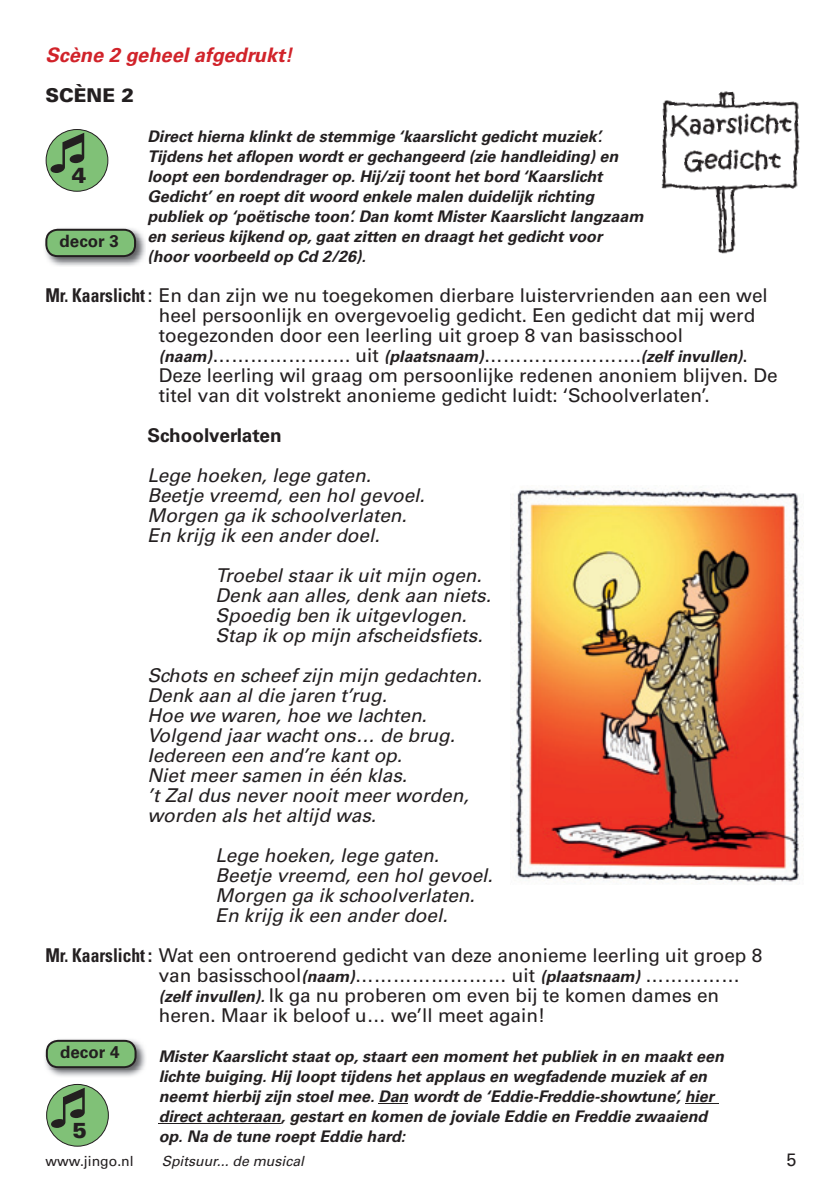
<style>
.page{position:relative;width:840px;height:1192px;background:#fff}
.page>*{position:absolute;margin:0;border:0;box-sizing:border-box;transform-origin:0 0}
.t1{font:900 21.8px "Univers LT Std";color:#231f20}
.t2{font:italic 700 20px "Univers LT Std";color:#d1232a}
.t3{font:19px/20px "Univers LT Std";color:#231f20}
.t4{font:italic 19px/20px "Univers LT Std";color:#231f20}
.t5{font:700 19px "Univers LT Std";color:#231f20}
.t6{font:900 19px "Univers LT Std";color:#231f20}
.t7{font:18px "Univers LT Std";color:#231f20}
.t8{font:700 17px "Univers LT Std";color:#231f20}
.t9{font:italic 700 16px/20px "Univers LT Std";color:#231f20}
.t10{font:italic 14px "Univers LT Std";color:#231f20}
.t11{font:14px "Univers LT Std";color:#231f20}
.s1{font-weight:700;font-stretch:condensed}
.s2{font-weight:400;font-style:normal;font-size:19px}
.s3{font-weight:700}
.s4{font-weight:700;font-style:italic;font-size:16px}
</style>
<div class="page">
<svg style="left:379px;top:1103px;width:29px;height:1px"></svg>
<hr style="left:685px;top:1103px;width:33px;height:1px;background:#231f20">
<hr style="left:159px;top:1123px;width:122px;height:1px;background:#231f20">
<img style="left:512px;top:488px;width:292px;height:396px">
<img style="left:47px;top:228px;width:99px;height:38px">
<svg style="left:45px;top:229px;width:91px;height:28px;background:#74a76d"></svg>
<div style="left:46px;top:130px;width:62px;height:61px;background:#80c177;border-radius:50%"></div>
<div style="left:46px;top:129px;width:62px;height:63px;border:1px solid #231f20;border-radius:50%"></div>
<svg style="left:51px;top:133px;width:33px;height:40px"></svg>
<img style="left:47px;top:1039px;width:98px;height:31px">
<img style="left:45px;top:1050px;width:101px;height:15px">
<img style="left:49px;top:1070px;width:93px;height:7px">
<svg style="left:46px;top:1040px;width:91px;height:28px;background:#73a66d"></svg>
<div style="left:47px;top:1084px;width:61px;height:62px;background:#80c177;border-radius:50%"></div>
<div style="left:46px;top:1084px;width:63px;height:63px;border:1px solid #231f20;border-radius:50%"></div>
<svg style="left:51px;top:1088px;width:34px;height:40px"></svg>
<img style="left:661px;top:91px;width:139px;height:163px">
<p class="t2" style="left:45px;top:47px;width:249px">Scène 2 geheel afgedrukt!</p>
<p class="t6" style="left:45px;top:88px;width:90px">SCÈNE 2</p>
<p class="t9" style="left:147px;top:127px;width:498px">Direct hierna klinkt de stemmige ‘kaarslicht gedicht muziek’.<br>Tijdens het aflopen wordt er gechangeerd (zie handleiding) en loopt een bordendrager op. Hij/zij toont het bord ‘Kaarslicht Gedicht’ en roept dit woord enkele malen duidelijk richting publiek op ‘poëtische toon’. Dan komt Mister Kaarslicht langzaam en serieus kijkend op, gaat zitten en draagt het gedicht voor (hoor voorbeeld op Cd 2/26).</p>
<p class="t3" style="left:159px;top:286px;width:611px;text-indent:-113px"><span class="s1">Mr. Kaarslicht</span> : En dan zijn we nu toegekomen dierbare luistervrienden aan een wel heel persoonlijk en overgevoelig gedicht. Een gedicht dat mij werd toegezonden door een leerling uit groep 8 van basisschool</p>
<p class="t9" style="left:159px;top:347px;width:591px">(naam)<span class="s2">…………………. uit</span> (plaatsnaam)<span class="s2">…………………….</span>(zelf invullen)<span class="s2">.</span></p>
<p class="t3" style="left:159px;top:366px;width:621px">Deze leerling wil graag om persoonlijke redenen anoniem blijven. De titel van dit volstrekt anonieme gedicht luidt: ‘Schoolverlaten’.</p>
<p class="t5" style="left:147px;top:428px;width:136px">Schoolverlaten</p>
<p class="t4" style="left:147px;top:466px;width:279px">Lege hoeken, lege gaten.<br>Beetje vreemd, een hol gevoel.<br>Morgen ga ik schoolverlaten.<br>En krijg ik een ander doel.</p>
<p class="t4" style="left:215px;top:566px;width:277px">Troebel staar ik uit mijn ogen.<br>Denk aan alles, denk aan niets.<br>Spoedig ben ik uitgevlogen.<br>Stap ik op mijn afscheidsfiets.</p>
<p class="t4" style="left:147px;top:666px;width:336px">Schots en scheef zijn mijn gedachten.<br>Denk aan al die jaren t’rug.<br>Hoe we waren, hoe we lachten.<br>Volgend jaar wacht ons… de brug.<br>Iedereen een and’re kant op.<br>Niet meer samen in één klas.<br>’t Zal dus never nooit meer worden, worden als het altijd was.</p>
<p class="t4" style="left:215px;top:846px;width:279px">Lege hoeken, lege gaten.<br>Beetje vreemd, een hol gevoel.<br>Morgen ga ik schoolverlaten.<br>En krijg ik een ander doel.</p>
<p class="t3" style="left:159px;top:946px;width:605px;text-indent:-113px"><span class="s1">Mr. Kaarslicht</span><span class="s3">:</span> Wat een ontroerend gedicht van deze anonieme leerling uit groep 8 van basisschool<span class="s4">(naam)</span>…………………… uit <span class="s4">(plaatsnaam)</span> …………… <span class="s4">(zelf invullen).</span> Ik ga nu proberen om even bij te komen dames en heren. Maar ik beloof u… we’ll meet again!</p>
<p class="t9" style="left:159px;top:1047px;width:567px">Mister Kaarslicht staat op, staart een moment het publiek in en maakt een lichte buiging. Hij loopt tijdens het applaus en wegfadende muziek af en neemt hierbij zijn stoel mee. Dan wordt de ‘Eddie-Freddie-showtune’, hier direct achteraan, gestart en komen de joviale Eddie en Freddie zwaaiend op. Na de tune roept Eddie hard:</p>
<h1 class="t1" style="left:72px;top:162px;width:16px">4</h1>
<p class="t8" style="left:60px;top:234px;width:61px">decor 3</p>
<p class="t8" style="left:60px;top:1045px;width:61px">decor 4</p>
<h1 class="t1" style="left:72px;top:1117px;width:16px">5</h1>
<p class="t11" style="left:45px;top:1155px;width:90px">www.jingo.nl</p>
<p class="t10" style="left:162px;top:1155px;width:144px">Spitsuur... de musical</p>
<p class="t7" style="left:787px;top:1152px;width:12px">5</p>
</div>
